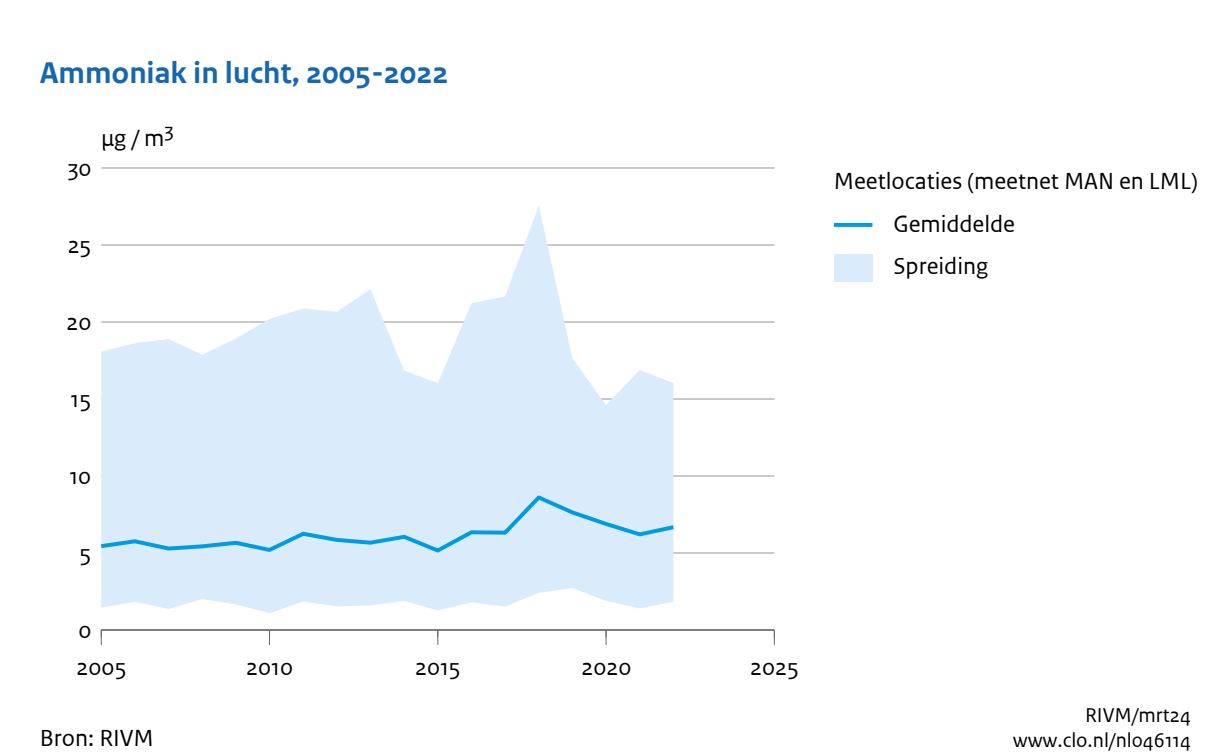
<style>
.page{position:relative;width:1231px;height:756px;background:#fff}
.page>*{position:absolute;margin:0;border:0;box-sizing:border-box;transform-origin:0 0}
.t1{font:700 31.5px "Rijksoverheid Sans Text TT";color:#1767af}
.t2{font:24.5px/42.4px "Rijksoverheid Sans Text TT";color:#000}
.t3{font:21px "Rijksoverheid Sans Text TT";color:#000}
</style>
<div class="page">
<hr style="left:101px;top:552px;width:673px;height:2px;background:#bfbfbf">
<hr style="left:101px;top:475px;width:673px;height:2px;background:#bfbfbf">
<hr style="left:101px;top:398px;width:673px;height:2px;background:#bfbfbf">
<hr style="left:101px;top:321px;width:673px;height:2px;background:#bfbfbf">
<hr style="left:101px;top:244px;width:673px;height:2px;background:#bfbfbf">
<hr style="left:101px;top:167px;width:673px;height:2px;background:#bfbfbf">
<svg style="left:101px;top:206px;width:572px;height:407px;fill:#daecfb"></svg>
<svg style="left:101px;top:493px;width:573px;height:62px;background:#cae6f9"></svg>
<hr style="left:101px;top:629px;width:673px;height:2px;background:#666">
<svg style="left:101px;top:631px;width:1px;height:14px"></svg>
<svg style="left:269px;top:631px;width:1px;height:14px"></svg>
<svg style="left:437px;top:631px;width:1px;height:14px"></svg>
<svg style="left:605px;top:631px;width:1px;height:14px"></svg>
<svg style="left:773px;top:630px;width:1px;height:15px"></svg>
<svg style="left:833px;top:223px;width:39px;height:4px"></svg>
<div style="left:833px;top:254px;width:39px;height:28px;background:#daecfb"></div>
<p class="t1" style="left:40px;top:55px;width:410px">Ammoniak in lucht, 2005-2022</p>
<p class="t2" style="left:68px;top:147px;width:25px">30</p>
<p class="t2" style="left:101px;top:117px;width:74px">µg/m<sup>3</sup></p>
<p class="t2" style="left:68px;top:224px;width:25px">25</p>
<p class="t2" style="left:67px;top:301px;width:26px">20</p>
<p class="t2" style="left:71px;top:378px;width:22px">15</p>
<p class="t2" style="left:69px;top:455px;width:23px">10</p>
<p class="t2" style="left:79px;top:532px;width:13px">5</p>
<p class="t2" style="left:78px;top:609px;width:15px">0</p>
<p class="t2" style="left:77px;top:646px;width:51px">2005</p>
<p class="t2" style="left:246px;top:646px;width:48px">2010</p>
<p class="t2" style="left:415px;top:646px;width:47px">2015</p>
<p class="t2" style="left:581px;top:646px;width:51px">2020</p>
<p class="t2" style="left:750px;top:646px;width:50px">2025</p>
<p class="t2" style="left:893px;top:161px;width:306px;text-indent:-60px">Meetlocaties (meetnet MAN en LML)<br>Gemiddelde<br>Spreiding</p>
<p class="t3" style="left:1084px;top:703px;width:107px">RIVM/mrt24</p>
<p class="t2" style="left:40px;top:717px;width:116px">Bron: RIVM</p>
<p class="t3" style="left:1012px;top:728px;width:180px">www.clo.nl/nl046114</p>
</div>
